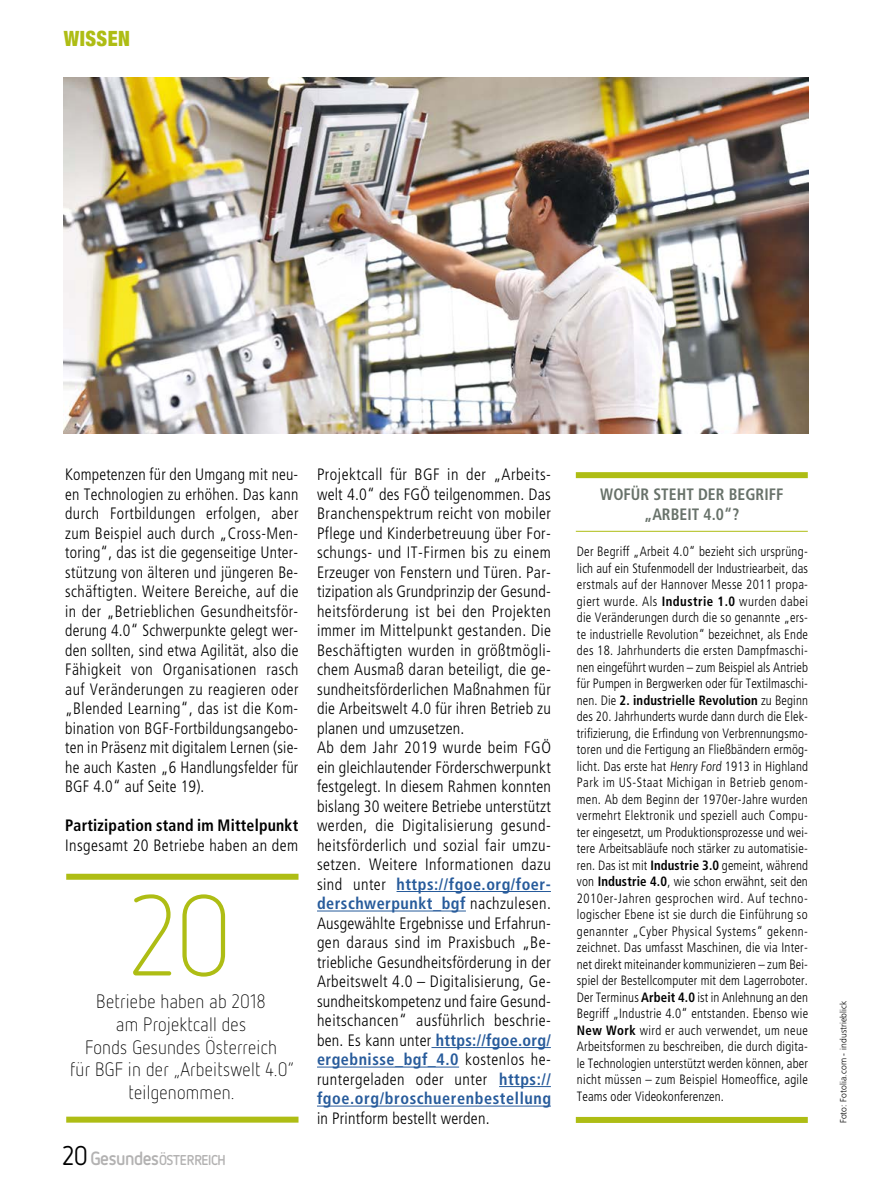
<style>
.page{position:relative;width:893px;height:1191px;background:#fff}
.page>*{position:absolute;margin:0;border:0;box-sizing:border-box;transform-origin:0 0}
.t1{font:300 114px "Netto OT";color:#aebd14;scale:.95 1}
.t2{font:900 condensed 21px "Helvetica Neue";letter-spacing:.025em;color:#aebd14;scale:.95 1}
.t3{font:300 19.35px/22.5px "Netto OT";letter-spacing:.01em;color:#000;text-align:center;scale:.95 1}
.P_LT_STORY{font:300 condensed 16.5px/19.5px "Frutiger";letter-spacing:.01em;color:#000;text-align:justify}
.P_LT_STORY-2{font:300 condensed 16.5px/19.5px "Frutiger";letter-spacing:.01em;color:#000;text-align:justify;scale:.96 1}
.H3_LT_HEADER_VERSAL{font:700 condensed 16.5px/19.5px "Frutiger";letter-spacing:.005em;color:#68726a;text-align:center;scale:.95 1}
.P_LT_STORY-3{font:700 condensed 16.5px "Frutiger";letter-spacing:.015em;color:#000;scale:.96 1}
.t4{font:700 14.25px "Netto OT";letter-spacing:-.025em;color:#b3b2b2;scale:.95 1}
.P_LT_KASTEN{font:300 condensed 13.5px/16.5px "Frutiger";letter-spacing:.01em;color:#000;text-align:justify;scale:.95 1}
.t5{font:300 9px "Frutiger";letter-spacing:.015em;color:#000;scale:.95 1}
.s1{font-weight:400;font-size:27px;color:#000}
.s2{font-size:19.05px}
.s3{font-weight:700;color:#275b9b}
.s4{font-weight:700}
</style>
<div class="page">
<hr style="left:396px;top:891px;width:155px;height:1px;background:#275b9b">
<hr style="left:317px;top:910px;width:149px;height:1px;background:#275b9b">
<hr style="left:431px;top:1047px;width:120px;height:1px;background:#275b9b">
<hr style="left:317px;top:1066px;width:142px;height:1px;background:#275b9b">
<hr style="left:499px;top:1086px;width:52px;height:1px;background:#275b9b">
<hr style="left:317px;top:1105px;width:234px;height:1px;background:#275b9b">
<div style="left:66px;top:1116px;width:232px;height:6px;background:#aebd14"></div>
<div style="left:66px;top:873px;width:232px;height:6px;background:#aebd14"></div>
<div style="left:576px;top:472px;width:232px;height:6px;background:#aebd14"></div>
<div style="left:576px;top:1117px;width:232px;height:6px;background:#aebd14"></div>
<hr style="left:576px;top:531px;width:232px;height:1px;background:#aebd14">
<img style="left:64px;top:78px;width:744px;height:356px">
<h2 class="t2" style="left:64px;top:21px;width:71px">WISSEN</h2>
<p class="P_LT_STORY-2" style="left:65px;top:465px;width:245px">Kompetenzen für den Umgang mit neu&shy;en Technologien zu erhöhen. Das kann durch Fortbildungen erfolgen, aber zum Beispiel auch durch „Cross-Men&shy;toring“, das ist die gegenseitige Unter&shy;stützung von älteren und jüngeren Be&shy;schäftigten. Weitere Bereiche, auf die in der „Betrieblichen Gesundheitsför&shy;derung 4.0“ Schwerpunkte gelegt wer&shy;den sollten, sind etwa Agilität, also die Fähigkeit von Organisationen rasch auf Veränderungen zu reagieren oder „Blended Learning“, das ist die Kom&shy;bination von BGF-Fortbildungsangebo&shy;ten in Präsenz mit digitalem Lernen (sie&shy;he auch Kasten „6 Handlungsfelder für BGF 4.0“ auf Seite 19).</p>
<p class="P_LT_STORY-3" style="left:65px;top:816px;width:244px">Partizipation stand im Mittelpunkt</p>
<p class="P_LT_STORY" style="left:65px;top:835px;width:235px">Insgesamt 20 Betriebe haben an dem</p>
<p class="t1" style="left:130px;top:866px;width:110px">20</p>
<p class="t3" style="left:70px;top:990px;width:237px">Betriebe haben ab 2018<br>am Projektcall des<br>Fonds Gesundes Österreich<br>für BGF in der „Arbeitswelt 4.0“ teilgenommen.</p>
<p class="t4" style="left:63px;top:1151px;width:173px"><span class="s1">20</span> <span class="s2">Gesundes</span>ÖSTERREICH</p>
<p class="P_LT_STORY" style="left:317px;top:465px;width:236px">Projektcall für BGF in der „Arbeits&shy;welt 4.0“ des FGÖ teilgenommen. Das Branchenspektrum reicht von mobiler Pflege und Kinderbetreuung über For&shy;schungs- und IT-Firmen bis zu einem Erzeuger von Fenstern und Türen. Par&shy;tizipation als Grundprinzip der Gesund&shy;heitsförderung ist bei den Projekten immer im Mittelpunkt gestanden. Die Beschäftigten wurden in größtmögli&shy;chem Ausmaß daran beteiligt, die ge&shy;sundheitsförderlichen Maßnahmen für die Arbeitswelt 4.0 für ihren Betrieb zu planen und umzusetzen.</p>
<p class="P_LT_STORY" style="left:317px;top:738px;width:236px">Ab dem Jahr 2019 wurde beim FGÖ ein gleichlautender Förderschwerpunkt festgelegt. In diesem Rahmen konnten bislang 30 weitere Betriebe unterstützt werden, die Digitalisierung gesund&shy;heitsförderlich und sozial fair umzu&shy;setzen. Weitere Informationen dazu sind unter <span class="s3">https://fgoe.org/foer&shy;derschwerpunkt_bgf</span> nachzulesen.<br>Ausgewählte Ergebnisse und Erfahrun&shy;gen daraus sind im Praxisbuch „Be&shy;triebliche Gesundheitsförderung in der Arbeitswelt 4.0 – Digitalisierung, Ge&shy;sundheitskompetenz und faire Gesund&shy;heitschancen“ ausführlich beschrie&shy;ben. Es kann unter <span class="s3">https://fgoe.org/ ergebnisse_bgf_4.0</span> kostenlos he&shy;runtergeladen oder unter <span class="s3">https:// fgoe.org/broschuerenbestellung </span>in Printform bestellt werden.</p>
<h3 class="H3_LT_HEADER_VERSAL" style="left:600px;top:485px;width:194px">WOFÜR STEHT DER BEGRIFF „ARBEIT 4.0“?</h3>
<p class="P_LT_KASTEN" style="left:577px;top:543px;width:245px">Der Begriff „Arbeit 4.0“ bezieht sich ursprüng&shy;lich auf ein Stufenmodell der Industriearbeit, das erstmals auf der Hannover Messe 2011 propa&shy;giert wurde. Als <span class="s4">Industrie 1.0</span> wurden dabei die Veränderungen durch die so genannte „ers&shy;te industrielle Revolution“ bezeichnet, als Ende des 18. Jahrhunderts die ersten Dampfmaschi&shy;nen eingeführt wurden – zum Beispiel als Antrieb für Pumpen in Bergwerken oder für Textilmaschi&shy;nen. Die <span class="s4">2. industrielle Revolution</span> zu Beginn des 20. Jahrhunderts wurde dann durch die Elek&shy;trifizierung, die Erfindung von Verbrennungsmo&shy;toren und die Fertigung an Fließbändern ermög&shy;licht. Das erste hat Henry Ford 1913 in Highland Park im US-Staat Michigan in Betrieb genom&shy;men. Ab dem Beginn der 1970er-Jahre wurden vermehrt Elektronik und speziell auch Compu&shy;ter eingesetzt, um Produktionsprozesse und wei&shy;tere Arbeitsabläufe noch stärker zu automatisie&shy;ren. Das ist mit <span class="s4">Industrie 3.0</span> gemeint, während von <span class="s4">Industrie 4.0</span>, wie schon erwähnt, seit den 2010er-Jahren gesprochen wird. Auf techno&shy;logischer Ebene ist sie durch die Einführung so genannter „Cyber Physical Systems“ gekenn&shy;zeichnet. Das umfasst Maschinen, die via Inter&shy;net direkt miteinander kommunizieren – zum Bei&shy;spiel der Bestellcomputer mit dem Lagerroboter.<br>Der Terminus <span class="s4">Arbeit 4.0</span> ist in Anlehnung an den Begriff „Industrie 4.0“ entstanden. Ebenso wie <span class="s4">New Work</span> wird er auch verwendet, um neue Arbeitsformen zu beschreiben, die durch digita&shy;le Technologien unterstützt werden können, aber nicht müssen – zum Beispiel Homeoffice, agile Teams oder Videokonferenzen.</p>
<p class="t5" style="left:838px;top:1123px;width:131px;rotate:-90deg">Foto: Fotolia.com - industrieblick</p>
</div>
